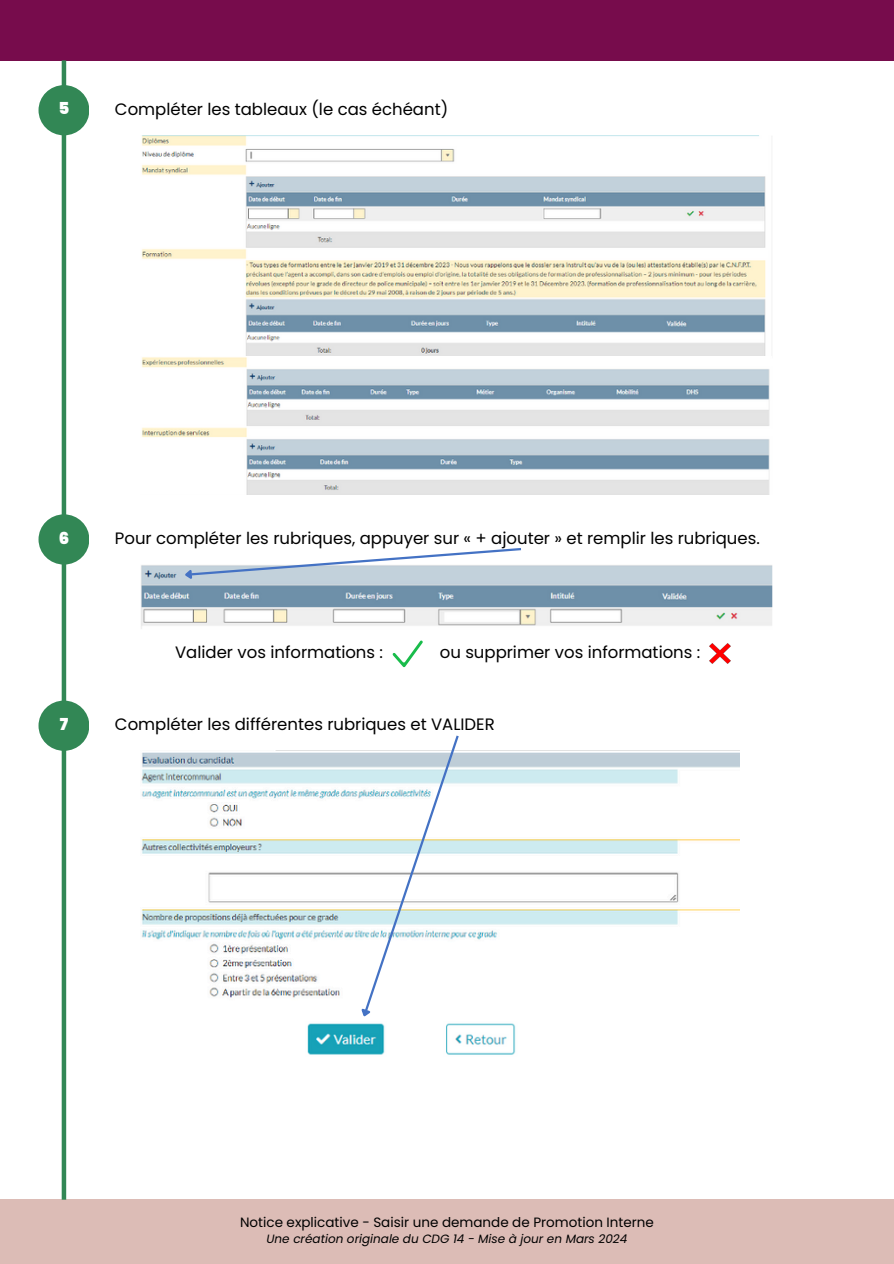
<style>
.page{position:relative;width:894px;height:1264px;background:#fff}
.page>*{position:absolute;margin:0;border:0;box-sizing:border-box;transform-origin:0 0}
.t1{font:16.5px "Poppins";color:#000}
.t2{font:900 16.5px "Poppins";color:#fff}
.t3{font:13.5px "Poppins";color:#000}
.t4{font:italic 12px "Poppins";color:#000}
</style>
<div class="page">
<div style="left:0;top:1199px;width:893px;height:64px;background:#d9b6b0"></div>
<div style="left:0;top:0;width:893px;height:60px;background:#770c4c"></div>
<hr style="left:62px;top:60px;width:4px;height:1139px;background:#328755">
<div style="left:38px;top:85px;width:51px;height:50px;background:#328755;border-radius:50%"></div>
<div style="left:38px;top:514px;width:51px;height:50px;background:#328755;border-radius:50%"></div>
<div style="left:38px;top:700px;width:51px;height:50px;background:#328755;border-radius:50%"></div>
<img style="left:142px;top:135px;width:624px;height:221px">
<img style="left:142px;top:357px;width:628px;height:137px">
<img style="left:141px;top:565px;width:631px;height:64px">
<svg style="left:392px;top:640px;width:31px;height:27px"></svg>
<img style="left:709px;top:643px;width:21px;height:20px">
<img style="left:141px;top:750px;width:598px;height:248px">
<img style="left:307px;top:1023px;width:209px;height:32px">
<svg style="left:182px;top:548px;width:341px;height:33px"></svg>
<svg style="left:356px;top:735px;width:104px;height:282px"></svg>
<p class="t2" style="left:58px;top:97px;width:12px">5</p>
<p class="t1" style="left:115px;top:97px;width:334px">Compléter les tableaux (le cas échéant)</p>
<p class="t2" style="left:59px;top:526px;width:12px">6</p>
<p class="t2" style="left:60px;top:712px;width:10px">7</p>
<p class="t1" style="left:115px;top:526px;width:646px">Pour compléter les rubriques, appuyer sur « + ajouter » et remplir les rubriques.</p>
<p class="t1" style="left:175px;top:641px;width:209px">Valider vos informations :</p>
<h1 class="t1" style="left:439px;top:641px;width:262px">ou supprimer vos informations :</h1>
<h1 class="t1" style="left:115px;top:713px;width:381px">Compléter les différentes rubriques et VALIDER</h1>
<p class="t3" style="left:240px;top:1212px;width:415px">Notice explicative - Saisir une demande de Promotion Interne</p>
<p class="t4" style="left:266px;top:1230px;width:362px">Une création originale du CDG 14 - Mise à jour en Mars 2024</p>
</div>
